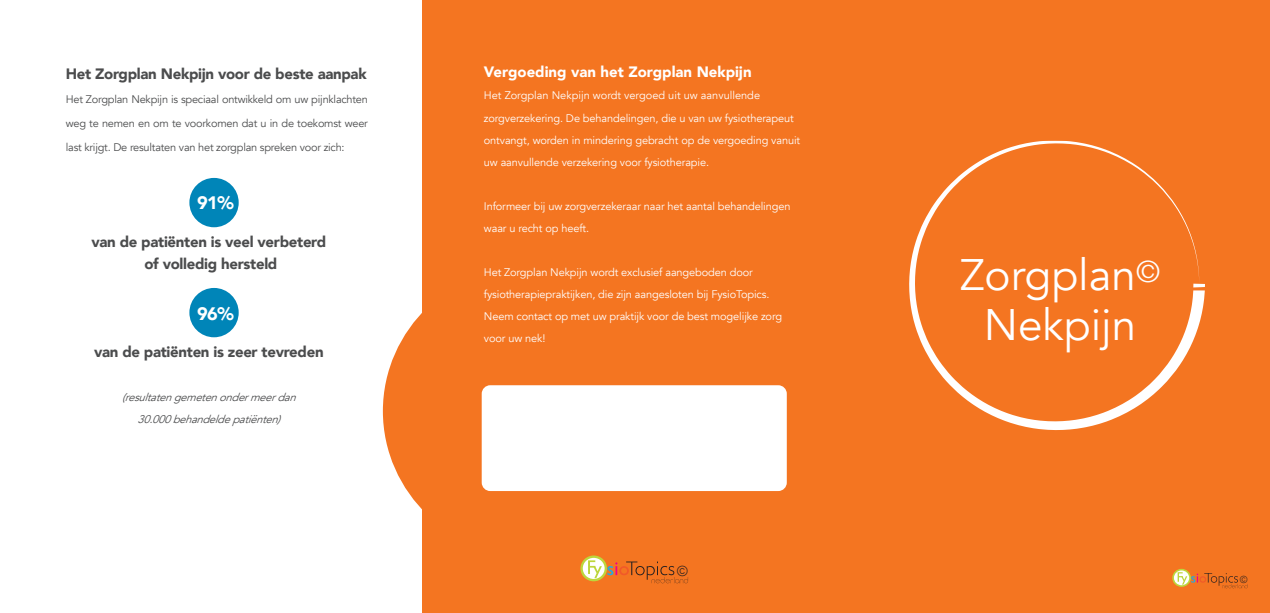
<style>
.page{position:relative;width:1270px;height:613px;background:#fff}
.page>*{position:absolute;margin:0;border:0;box-sizing:border-box;transform-origin:0 0}
.t1{font:44px/49.4px "Avenir";color:#fff;text-align:center}
.t2{font:900 18px "Avenir";color:#fff}
.t3{font:900 15px/22px "Avenir";letter-spacing:-.02em;color:#4b4c4d;text-align:center}
.t4{font:900 15px "Avenir";color:#fff}
.t5{font:300 14.1px "Gill Sans";color:#231f20}
.t6{font:11px/22px "Avenir";letter-spacing:-.01em;color:#fff}
.t7{font:11px/24px "Avenir";letter-spacing:-.02em;color:#4b4c4d;text-align:justify}
.t8{font:italic 11px/22px "Avenir";color:#4b4c4d;text-align:center}
.t9{font:300 9.8px "Gill Sans";color:#231f20}
</style>
<div class="page">
<div style="left:383px;top:263px;width:309px;height:295px;background:#f47521;border-radius:50%"></div>
<div style="left:423px;top:0;width:847px;height:612px;background:#f47521"></div>
<svg style="left:1173px;top:569px;width:17px;height:16px"></svg>
<div style="left:1172px;top:568px;width:19px;height:18px;border:2px solid #bdd63c;border-radius:50%"></div>
<svg style="left:1178px;top:572px;width:70px;height:16px"></svg>
<svg style="left:909px;top:140px;width:296px;height:290px"></svg>
<div style="left:482px;top:385px;width:305px;height:105px;background:#fff;border-radius:9px"></div>
<svg style="left:582px;top:556px;width:24px;height:23px"></svg>
<div style="left:580px;top:555px;width:27px;height:26px;border:2px solid #bdd63c;border-radius:50%"></div>
<svg style="left:588px;top:560px;width:100px;height:23px"></svg>
<div style="left:189px;top:178px;width:50px;height:49px;background:#0085b8;border-radius:50%"></div>
<div style="left:189px;top:288px;width:50px;height:49px;background:#0085b8;border-radius:50%"></div>
<h3 class="t3" style="left:66px;top:62px;width:302px">Het Zorgplan Nekpijn voor de beste aanpak</h3>
<p class="t7" style="left:66px;top:87px;width:304px">Het Zorgplan Nekpijn is speciaal ontwikkeld om uw pijnklachten weg te nemen en om te voorkomen dat u in de toekomst weer last krijgt. De resultaten van het zorgplan spreken voor zich:</p>
<h2 class="t2" style="left:197px;top:187px;width:38px">91%</h2>
<h3 class="t3" style="left:91px;top:230px;width:236px">van de patiënten is veel verbeterd of volledig hersteld</h3>
<h2 class="t2" style="left:197px;top:298px;width:38px">96%</h2>
<h3 class="t3" style="left:94px;top:340px;width:231px">van de patiënten is zeer tevreden</h3>
<p class="t8" style="left:122px;top:386px;width:179px">(resultatengemetenondermeerdan<br>30.000behandeldepatiënten)</p>
<h3 class="t4" style="left:484px;top:59px;width:269px">Vergoeding van het Zorgplan Nekpijn</h3>
<p class="t6" style="left:484px;top:85px;width:318px">Het Zorgplan Nekpijn wordt vergoed uit uw aanvullende zorgverzekering. De behandelingen, die u van uw fysiotherapeut ontvangt, worden in mindering gebracht op de vergoeding vanuit uw aanvullende verzekering voor fysiotherapie.</p>
<p class="t6" style="left:484px;top:195px;width:308px">Informeer bij uw zorgverzekeraar naar het aantal behandelingen waar u recht op heeft.</p>
<p class="t6" style="left:484px;top:261px;width:300px">Het Zorgplan Nekpijn wordt exclusief aangeboden door fysiotherapiepraktijken, die zijn aangesloten bij FysioTopics.<br>Neem contact op met uw praktijk voor de best mogelijke zorg voor uw nek!</p>
<p class="t5" style="left:677px;top:562px;width:13px">©</p>
<h1 class="t1" style="left:960px;top:251px;width:201px">Zorgplan<sup>©<br></sup>Nekpijn</h1>
<p class="t9" style="left:1240px;top:573px;width:9px">©</p>
</div>
